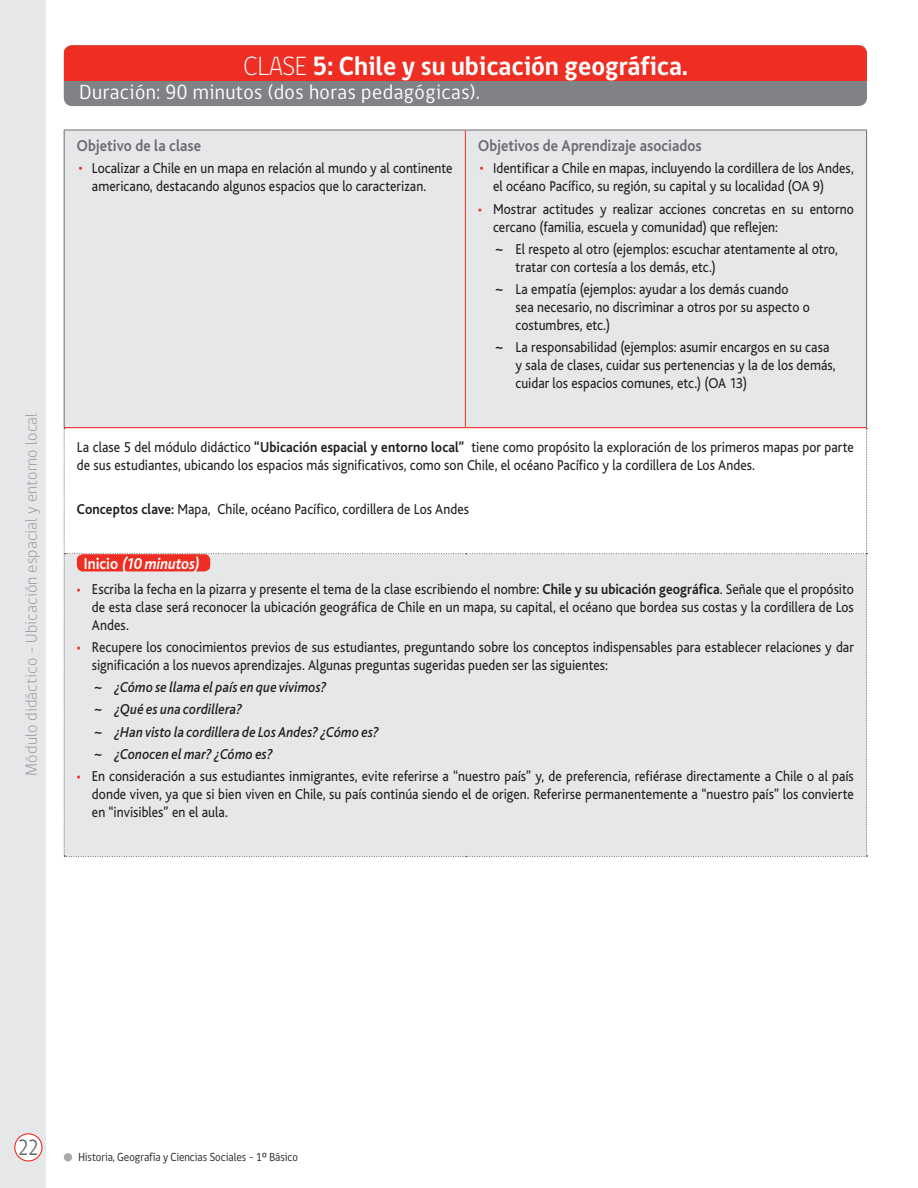
<style>
.page{position:relative;width:918px;height:1188px;background:#fff}
.page>*{position:absolute;margin:0;border:0;box-sizing:border-box;transform-origin:0 0}
.t1{font:700 27px "gob CL";color:#fff;scale:.95 1}
.t2{font:22.5px "gob CL";color:#636366;scale:.8 1}
.t3{font:21px "gob CL";letter-spacing:.025em;color:#fff;scale:.95 1}
.texto_clase{font:700 16.5px "Bliss";color:#6c6d70;scale:.9 1}
.t4{font:300 16.5px "gob CL";letter-spacing:.01em;color:#939598}
.t5{font:italic 700 16.5px "Bliss";color:#fff;scale:.9 1}
.texto_clase-2{font:15px/18px "Bliss";letter-spacing:.005em;color:#231f20;scale:.9 1}
.t6{font:italic 500 15px "Bliss";letter-spacing:.005em;color:#231f20;scale:.9 1}
.t7{font:12px "gob CL";color:#231f20;scale:.9 1}
.s1{font-weight:300}
.s2{color:#ee2e22}
.s3{font-family:"Myriad Pro";color:#ee2e22}
.s4{font-size:16.5px}
.s5{font-weight:700}
.s6{font-style:normal}
.s7{font-weight:400;font-style:normal;font-size:16.5px}
</style>
<div class="page">
<div style="left:0;top:0;width:45px;height:1188px;background:#e6e7e9"></div>
<div style="left:64px;top:45px;width:803px;height:61px;background:#808285;border-radius:9px"></div>
<div style="left:64px;top:45px;width:803px;height:35px;background:#ee2e22"></div>
<div style="left:64px;top:1153px;width:8px;height:8px;background:#a8a9ad;border-radius:50%"></div>
<div style="left:15px;top:1134px;width:27px;height:27px;background:#fff;border-radius:50%"></div>
<div style="left:14px;top:1133px;width:29px;height:29px;border:1px solid #ee2e22;border-radius:50%"></div>
<div style="left:65px;top:131px;width:801px;height:296px;background:#e6e7e9"></div>
<hr style="left:64px;top:130px;width:1px;height:297px;background:#6c6d70">
<hr style="left:64px;top:130px;width:401px;height:1px;background:#6c6d70">
<hr style="left:465px;top:130px;width:1px;height:297px;background:#ee2e22">
<hr style="left:866px;top:130px;width:1px;height:297px;background:#6c6d70">
<hr style="left:465px;top:130px;width:402px;height:1px;background:#6c6d70">
<hr style="left:64px;top:427px;width:401px;height:1px;background:#ee2e22">
<hr style="left:465px;top:427px;width:402px;height:1px;background:#ee2e22">
<svg style="left:64px;top:428px;width:804px;height:429px"></svg>
<div style="left:77px;top:554px;width:133px;height:17px;background:#ee2e22;border-radius:6px"></div>
<p class="t4" style="left:20px;top:776px;width:365px;rotate:-90deg">Módulo didáctico - Ubicación espacial y entorno local</p>
<p class="t1" style="left:243px;top:47px;width:469px"><span class="s1">CLASE</span> 5: Chile y su ubicación geográfica.</p>
<p class="t3" style="left:79px;top:78px;width:423px">Duración: 90 minutos (dos horas pedagógicas).</p>
<p class="texto_clase" style="left:77px;top:137px;width:140px">Objetivo de la clase</p>
<p class="texto_clase-2" style="left:92px;top:160px;width:402px;text-indent:-14px"><span class="s2">•</span> Localizar a Chile en un mapa en relación al mundo y al continente americano, destacando algunos espacios que lo caracterizan.</p>
<p class="texto_clase" style="left:478px;top:137px;width:250px">Objetivos de Aprendizaje asociados</p>
<p class="texto_clase-2" style="left:493px;top:160px;width:402px;text-indent:-14px"><span class="s2">•</span> Identificar a Chile en mapas, incluyendo la cordillera de los Andes, el océano Pacífico, su región, su capital y su localidad (OA 9)</p>
<p class="texto_clase-2" style="left:493px;top:200px;width:402px;text-indent:-15px"><span class="s3">•</span> Mostrar actitudes y realizar acciones concretas en su entorno cercano (familia, escuela y comunidad) que reflejen:</p>
<p class="texto_clase-2" style="left:516px;top:240px;width:360px;text-indent:-21px"><span class="s4">~</span> El respeto al otro (ejemplos: escuchar atentamente al otro, tratar con cortesía a los demás, etc.)</p>
<p class="texto_clase-2" style="left:516px;top:281px;width:328px;text-indent:-21px"><span class="s4">~</span> La empatía (ejemplos: ayudar a los demás cuando sea necesario, no discriminar a otros por su aspecto o costumbres, etc.)</p>
<p class="texto_clase-2" style="left:516px;top:339px;width:357px;text-indent:-21px"><span class="s4">~</span> La responsabilidad (ejemplos: asumir encargos en su casa y sala de clases, cuidar sus pertenencias y la de los demás, cuidar los espacios comunes, etc.) (OA 13)</p>
<p class="texto_clase-2" style="left:77px;top:438px;width:865px">La clase 5 del módulo didáctico <span class="s5">“Ubicación espacial y entorno local”</span> tiene como propósito la exploración de los primeros mapas por parte de sus estudiantes, ubicando los espacios más significativos, como son Chile, el océano Pacífico y la cordillera de Los Andes.</p>
<p class="texto_clase-2" style="left:77px;top:501px;width:437px"><span class="s5">Conceptos clave:</span> Mapa, Chile, océano Pacífico, cordillera de Los Andes</p>
<p class="t5" style="left:84px;top:555px;width:131px"><span class="s6">Inicio</span> (10 minutos)</p>
<p class="texto_clase-2" style="left:92px;top:580px;width:848px;text-align:justify;text-indent:-15px"><span class="s3">•</span> Escriba la fecha en la pizarra y presente el tema de la clase escribiendo el nombre: <span class="s5">Chile y su ubicación geográfica</span>. Señale que el propósito de esta clase será reconocer la ubicación geográfica de Chile en un mapa, su capital, el océano que bordea sus costas y la cordillera de Los Andes.</p>
<p class="texto_clase-2" style="left:92px;top:638px;width:848px;text-indent:-15px"><span class="s3">•</span> Recupere los conocimientos previos de sus estudiantes, preguntando sobre los conceptos indispensables para establecer relaciones y dar significación a los nuevos aprendizajes. Algunas preguntas sugeridas pueden ser las siguientes:</p>
<p class="t6" style="left:93px;top:680px;width:261px"><span class="s7">~</span> ¿Cómo se llama el país en que vivimos?</p>
<p class="t6" style="left:93px;top:702px;width:167px"><span class="s7">~</span> ¿Qué es una cordillera?</p>
<p class="t6" style="left:93px;top:724px;width:319px"><span class="s7">~</span> ¿Han visto la cordillera de Los Andes? ¿Cómo es?</p>
<p class="t6" style="left:93px;top:746px;width:201px"><span class="s7">~</span> ¿Conocen el mar? ¿Cómo es?</p>
<p class="texto_clase-2" style="left:92px;top:768px;width:848px;text-align:justify;text-indent:-15px"><span class="s3">•</span> En consideración a sus estudiantes inmigrantes, evite referirse a “nuestro país” y, de preferencia, refiérase directamente a Chile o al país donde viven, ya que si bien viven en Chile, su país continúa siendo el de origen. Referirse permanentemente a “nuestro país” los convierte en “invisibles” en el aula.</p>
<h2 class="t2" style="left:18px;top:1132px;width:26px">22</h2>
<p class="t7" style="left:78px;top:1149px;width:246px">Historia, Geografía y Ciencias Sociales - 1º Básico</p>
</div>
